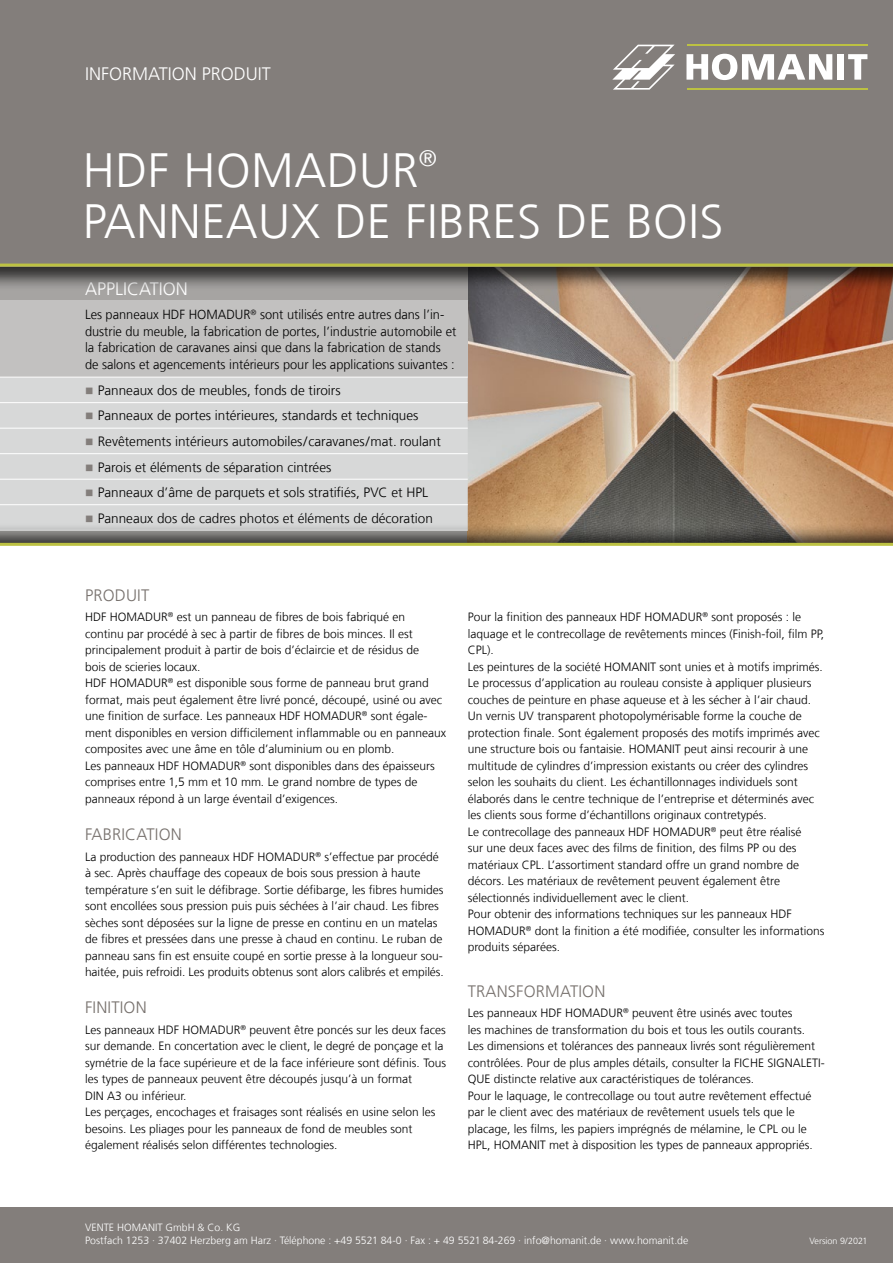
<style>
.page{position:relative;width:893px;height:1263px;background:#fff}
.page>*{position:absolute;margin:0;border:0;box-sizing:border-box;transform-origin:0 0}
.t1{font:300 48px/51px "Frutiger LT Com";letter-spacing:.01em;color:#fff}
.t2{font:300 18px "Frutiger LT Com";color:#fff}
.t3{font:300 16.5px "Frutiger LT Com";letter-spacing:.01em;color:#77716d}
.t4{font:300 13.5px "Frutiger LT Com";color:#000}
.t5{font:300 13.2px/16.5px "Frutiger LT Com";color:#000}
.t6{font:300 12px/16.5px "Frutiger LT Com";color:#000}
.t7{font:300 10.5px/13.5px "Frutiger LT Com";color:#fff}
.t8{font:300 9px "Frutiger LT Com";color:#fff}
.s1{color:#837e7b}
</style>
<div class="page">
<img style="left:468px;top:290px;width:425px;height:232px">
<div style="left:0;top:267px;width:468px;height:34px;background:#a6a4a2"></div>
<div style="left:0;top:301px;width:468px;height:76px;background:#c2c1c0"></div>
<div style="left:0;top:378px;width:468px;height:144px;background:#d7d8d8"></div>
<hr style="left:0;top:402px;width:468px;height:1px;background:#fff">
<hr style="left:0;top:428px;width:468px;height:1px;background:#fff">
<hr style="left:0;top:453px;width:468px;height:1px;background:#fff">
<hr style="left:0;top:479px;width:468px;height:1px;background:#fff">
<hr style="left:0;top:504px;width:468px;height:1px;background:#fff">
<div style="left:0;top:522px;width:893px;height:741px;background:#000;opacity:.75"></div>
<div style="left:0;top:543px;width:893px;height:720px;background:#fff"></div>
<div style="left:0;top:1207px;width:893px;height:56px;background:#837e7b"></div>
<div style="left:0;top:0;width:893px;height:290px;background:#000;opacity:.75"></div>
<div style="left:0;top:0;width:893px;height:267px;background:#837e7b"></div>
<svg style="left:686px;top:54px;width:146px;height:26px"></svg>
<div style="left:837px;top:54px;width:7px;height:26px;background:#fff"></div>
<svg style="left:848px;top:54px;width:19px;height:26px"></svg>
<svg style="left:612px;top:45px;width:63px;height:45px"></svg>
<hr style="left:686px;top:45px;width:181px;height:1px;background:#bcc142">
<hr style="left:686px;top:88px;width:181px;height:2px;background:#bcc142">
<hr style="left:0;top:543px;width:893px;height:3px;background:#bcc142">
<hr style="left:0;top:264px;width:893px;height:3px;background:#bcc142">
<h2 class="t2" style="left:85px;top:63px;width:187px">INFORMATION PRODUIT</h2>
<h1 class="t1" style="left:83px;top:145px;width:642px">HDF HOMADUR<sup>®<br></sup>PANNEAUX DE FIBRES DE BOIS</h1>
<h2 class="t2" style="left:85px;top:278px;width:104px">APPLICATION</h2>
<p class="t5" style="left:85px;top:306px;width:373px">Les panneaux HDF HOMADUR<sup>®</sup> sont utilisés entre autres dans l’in&shy;dustrie du meuble, la fabrication de portes, l’industrie automobile et la fabrication de caravanes ainsi que dans la fabrication de stands de salons et agencements intérieurs pour les applications suivantes :</p>
<p class="t4" style="left:85px;top:382px;width:257px"><span class="s1">■</span> Panneaux dos de meubles, fonds de tiroirs</p>
<p class="t4" style="left:85px;top:408px;width:335px"><span class="s1">■</span> Panneaux de portes intérieures, standards et techniques</p>
<p class="t4" style="left:85px;top:433px;width:357px"><span class="s1">■</span> Revêtements intérieurs automobiles/caravanes/mat. roulant</p>
<p class="t4" style="left:85px;top:459px;width:248px"><span class="s1">■</span> Parois et éléments de séparation cintrées</p>
<p class="t4" style="left:85px;top:484px;width:345px"><span class="s1">■</span> Panneaux d’âme de parquets et sols stratifiés, PVC et HPL</p>
<p class="t4" style="left:85px;top:510px;width:349px"><span class="s1">■</span> Panneaux dos de cadres photos et éléments de décoration</p>
<h3 class="t3" style="left:85px;top:585px;width:66px">PRODUIT</h3>
<p class="t6" style="left:85px;top:609px;width:362px">HDF HOMADUR<sup>®</sup> est un panneau de fibres de bois fabriqué en continu par procédé à sec à partir de fibres de bois minces. Il est principalement produit à partir de bois d’éclaircie et de résidus de<br>bois de scieries locaux.<br>HDF HOMADUR<sup>®</sup> est disponible sous forme de panneau brut grand format, mais peut également être livré poncé, découpé, usiné ou avec une finition de surface. Les panneaux HDF HOMADUR<sup>®</sup> sont égale&shy;ment disponibles en version difficilement inflammable ou en panneaux composites avec une âme en tôle d’aluminium ou en plomb.<br>Les panneaux HDF HOMADUR<sup>®</sup> sont disponibles dans des épaisseurs comprises entre 1,5 mm et 10 mm. Le grand nombre de types de panneaux répond à un large éventail d’exigences.</p>
<h3 class="t3" style="left:85px;top:825px;width:98px">FABRICATION</h3>
<p class="t6" style="left:85px;top:848px;width:360px">La production des panneaux HDF HOMADUR<sup>®</sup> s’effectue par procédé à sec. Après chauffage des copeaux de bois sous pression à haute température s’en suit le défibrage. Sortie défibarge, les fibres humides sont encollées sous pression puis puis séchées à l’air chaud. Les fibres sèches sont déposées sur la ligne de presse en continu en un matelas de fibres et pressées dans une presse à chaud en continu. Le ruban de panneau sans fin est ensuite coupé en sortie presse à la longueur sou&shy;haitée, puis refroidi. Les produits obtenus sont alors calibrés et empilés.</p>
<h3 class="t3" style="left:85px;top:998px;width:63px">FINITION</h3>
<p class="t6" style="left:85px;top:1021px;width:362px">Les panneaux HDF HOMADUR<sup>®</sup> peuvent être poncés sur les deux faces sur demande. En concertation avec le client, le degré de ponçage et la symétrie de la face supérieure et de la face inférieure sont définis. Tous les types de panneaux peuvent être découpés jusqu’à un format<br>DIN A3 ou inférieur.<br>Les perçages, encochages et fraisages sont réalisés en usine selon les besoins. Les pliages pour les panneaux de fond de meubles sont également réalisés selon différentes technologies.</p>
<p class="t6" style="left:468px;top:609px;width:358px">Pour la finition des panneaux HDF HOMADUR<sup>®</sup> sont proposés : le laquage et le contrecollage de revêtements minces (Finish-foil, film PP, CPL).<br>Les peintures de la société HOMANIT sont unies et à motifs imprimés.<br>Le processus d’application au rouleau consiste à appliquer plusieurs couches de peinture en phase aqueuse et à les sécher à l’air chaud.<br>Un vernis UV transparent photopolymérisable forme la couche de protection finale. Sont également proposés des motifs imprimés avec une structure bois ou fantaisie. HOMANIT peut ainsi recourir à une multitude de cylindres d’impression existants ou créer des cylindres selon les souhaits du client. Les échantillonnages individuels sont élaborés dans le centre technique de l’entreprise et déterminés avec les clients sous forme d’échantillons originaux contretypés.<br>Le contrecollage des panneaux HDF HOMADUR<sup>®</sup> peut être réalisé<br>sur une deux faces avec des films de finition, des films PP ou des matériaux CPL. L’assortiment standard offre un grand nombre de décors. Les matériaux de revêtement peuvent également être sélectionnés individuellement avec le client.<br>Pour obtenir des informations techniques sur les panneaux HDF HOMADUR<sup>®</sup> dont la finition a été modifiée, consulter les informations produits séparées.</p>
<h3 class="t3" style="left:468px;top:981px;width:139px">TRANSFORMATION</h3>
<p class="t6" style="left:468px;top:1005px;width:359px">Les panneaux HDF HOMADUR<sup>®</sup> peuvent être usinés avec toutes<br>les machines de transformation du bois et tous les outils courants.<br>Les dimensions et tolérances des panneaux livrés sont régulièrement contrôlées. Pour de plus amples détails, consulter la FICHE SIGNALETI-QUE distincte relative aux caractéristiques de tolérances.<br>Pour le laquage, le contrecollage ou tout autre revêtement effectué par le client avec des matériaux de revêtement usuels tels que le placage, les films, les papiers imprégnés de mélamine, le CPL ou le HPL, HOMANIT met à disposition les types de panneaux appropriés.</p>
<p class="t7" style="left:85px;top:1220px;width:605px">VENTE HOMANIT GmbH &amp; Co. KG<br>Postfach 1253 · 37402 Herzberg am Harz · Téléphone : +49 5521 84-0 · Fax : + 49 5521 84-269 · info@homanit.de · www.homanit.de</p>
<p class="t8" style="left:810px;top:1236px;width:59px">Version 9/2021</p>
</div>
